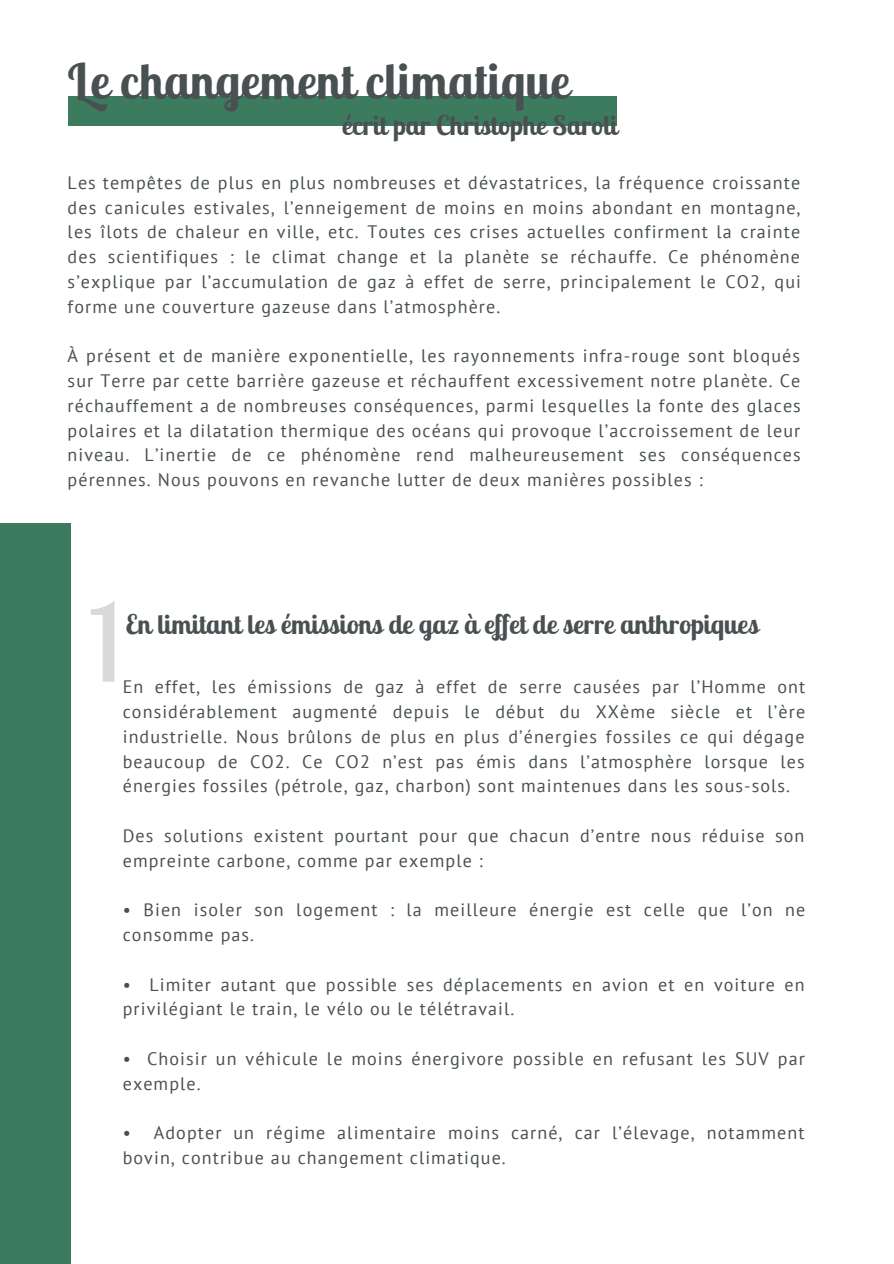
<style>
.page{position:relative;width:894px;height:1264px;background:#fff}
.page>*{position:absolute;margin:0;border:0;box-sizing:border-box;transform-origin:0 0}
.t1{font:108.15px "Lobster Two";color:#d9d9d9}
.t2{font:700 49.65px "Lobster Two";color:#495052}
.t3{font:700 27px "Lobster Two";color:#495052}
.t4{font:18px/24.8px "PT Sans";letter-spacing:.06em;color:#495052}
</style>
<div class="page">
<div style="left:68px;top:96px;width:548px;height:29px;background:#3d7b5f"></div>
<div style="left:0;top:523px;width:70px;height:740px;background:#3d7b5f"></div>
<p class="t2" style="left:68px;top:49px;width:503px">Le changement climatique</p>
<p class="t3" style="left:342px;top:108px;width:277px">écrit par Christophe Saroli</p>
<p class="t4" style="left:68px;top:170px;width:734px;text-align:justify">Les tempêtes de plus en plus nombreuses et dévastatrices, la fréquence croissante des canicules estivales, l’enneigement de moins en moins abondant en montagne, les îlots de chaleur en ville, etc. Toutes ces crises actuelles confirment la crainte des scientifiques : le climat change et la planète se réchauffe. Ce phénomène s’explique par l’accumulation de gaz à effet de serre, principalement le CO2, qui forme une couverture gazeuse dans l’atmosphère.</p>
<p class="t4" style="left:68px;top:343px;width:734px;text-align:justify">À présent et de manière exponentielle, les rayonnements infra-rouge sont bloqués sur Terre par cette barrière gazeuse et réchauffent excessivement notre planète. Ce réchauffement a de nombreuses conséquences, parmi lesquelles la fonte des glaces polaires et la dilatation thermique des océans qui provoque l’accroissement de leur niveau. L’inertie de ce phénomène rend malheureusement ses conséquences pérennes. Nous pouvons en revanche lutter de deux manières possibles :</p>
<p class="t1" style="left:89px;top:573px;width:35px">1</p>
<p class="t3" style="left:125px;top:607px;width:634px">En limitant les émissions de gaz à effet de serre anthropiques</p>
<p class="t4" style="left:123px;top:674px;width:683px;text-align:justify">En effet, les émissions de gaz à effet de serre causées par l’Homme ont considérablement augmenté depuis le début du XXème siècle et l’ère industrielle. Nous brûlons de plus en plus d’énergies fossiles ce qui dégage beaucoup de CO2. Ce CO2 n’est pas émis dans l’atmosphère lorsque les énergies fossiles (pétrole, gaz, charbon) sont maintenues dans les sous-sols.</p>
<p class="t4" style="left:123px;top:822px;width:683px">Des solutions existent pourtant pour que chacun d’entre nous réduise son empreinte carbone, comme par exemple :</p>
<p class="t4" style="left:123px;top:897px;width:684px">• Bien isoler son logement : la meilleure énergie est celle que l’on ne consomme pas.</p>
<p class="t4" style="left:123px;top:971px;width:683px">• Limiter autant que possible ses déplacements en avion et en voiture en privilégiant le train, le vélo ou le télétravail.</p>
<p class="t4" style="left:123px;top:1045px;width:683px">• Choisir un véhicule le moins énergivore possible en refusant les SUV par exemple.</p>
<p class="t4" style="left:123px;top:1120px;width:683px">• Adopter un régime alimentaire moins carné, car l’élevage, notamment bovin, contribue au changement climatique.</p>
</div>
